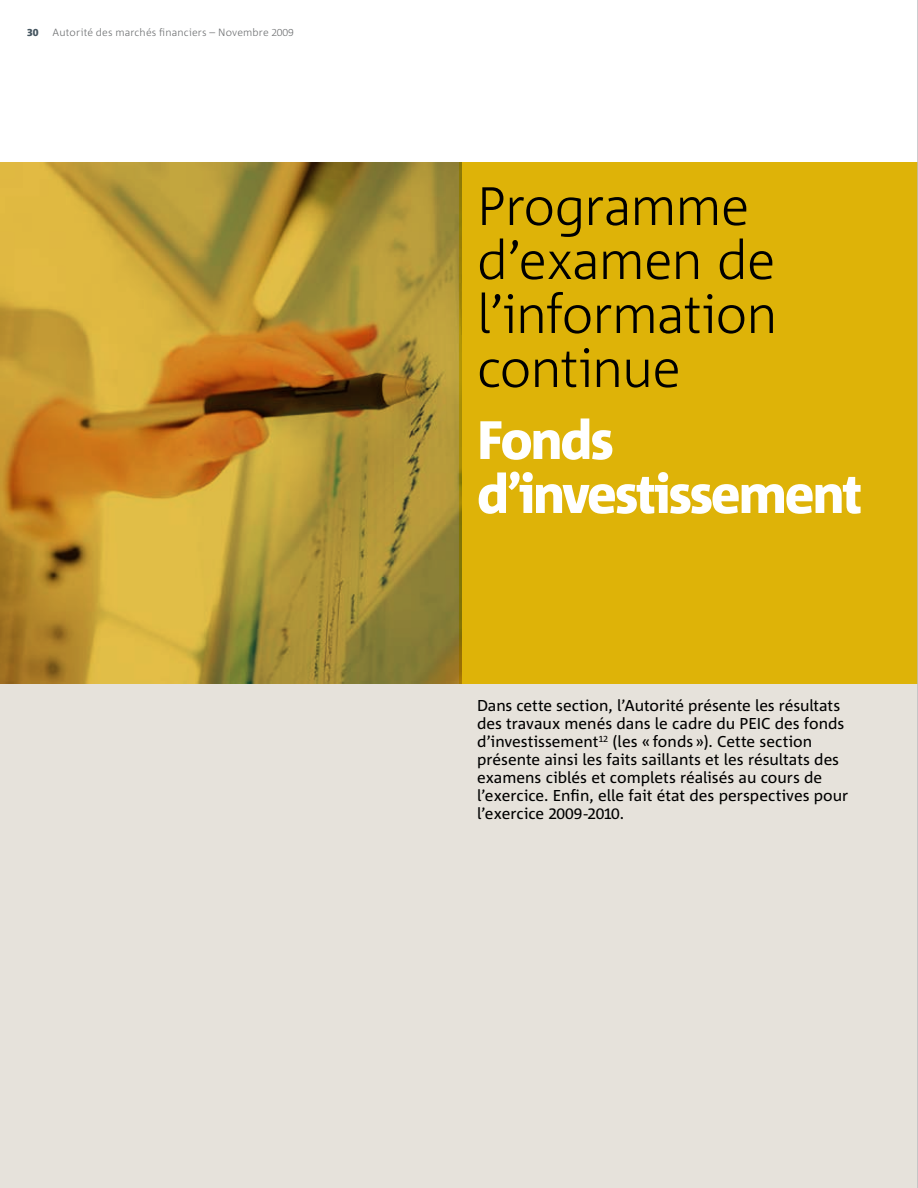
<style>
.page{position:relative;width:918px;height:1188px;background:#fff}
.page>*{position:absolute;margin:0;border:0;box-sizing:border-box;transform-origin:0 0}
.t1{font:300 54px/54px "Corpid";letter-spacing:-.02em;color:#000}
.t2{font:800 54px/54px "Corpid";letter-spacing:-.045em;color:#fff}
.t3{font:15.75px/18px "Corpid";color:#000}
.t4{font:300 10.5px "Corpid";letter-spacing:.015em;color:#6d6f71}
.t5{font:800 10.5px "Corpid Caps";color:#455560}
.s1{font-family:"Corpid Caps"}
</style>
<div class="page">
<div style="left:0;top:162px;width:918px;height:522px;background:#deb308"></div>
<div style="left:0;top:684px;width:918px;height:504px;background:#e6e2db"></div>
<img style="left:0;top:162px;width:461px;height:522px">
<hr style="left:917px;top:0;width:1px;height:1188px;background:#bcbdc0">
<p class="t5" style="left:27px;top:27px;width:13px">30</p>
<p class="t4" style="left:53px;top:27px;width:243px">Autorité des marchés financiers – Novembre <span class="s1">2009</span></p>
<h1 class="t1" style="left:477px;top:180px;width:302px">Programme d’examen de l’information continue</h1>
<h1 class="t2" style="left:477px;top:414px;width:387px">Fonds d’investissement</h1>
<p class="t3" style="left:477px;top:697px;width:365px">Dans cette section, l’Autorité présente les résultats des travaux menés dans le cadre du PEIC</p>
<p class="t3" style="left:477px;top:715px;width:373px;text-indent:298px">des fonds d’investissement<sup>12</sup> (les «fonds»).Cette section présente ainsi les faits saillants et les résultats des examens ciblés et complets réalisés au cours de l’exercice.Enfin, elle fait état des perspectives pour l’exercice <span class="s1">2009</span>-<span class="s1">2010</span>.</p>
</div>
